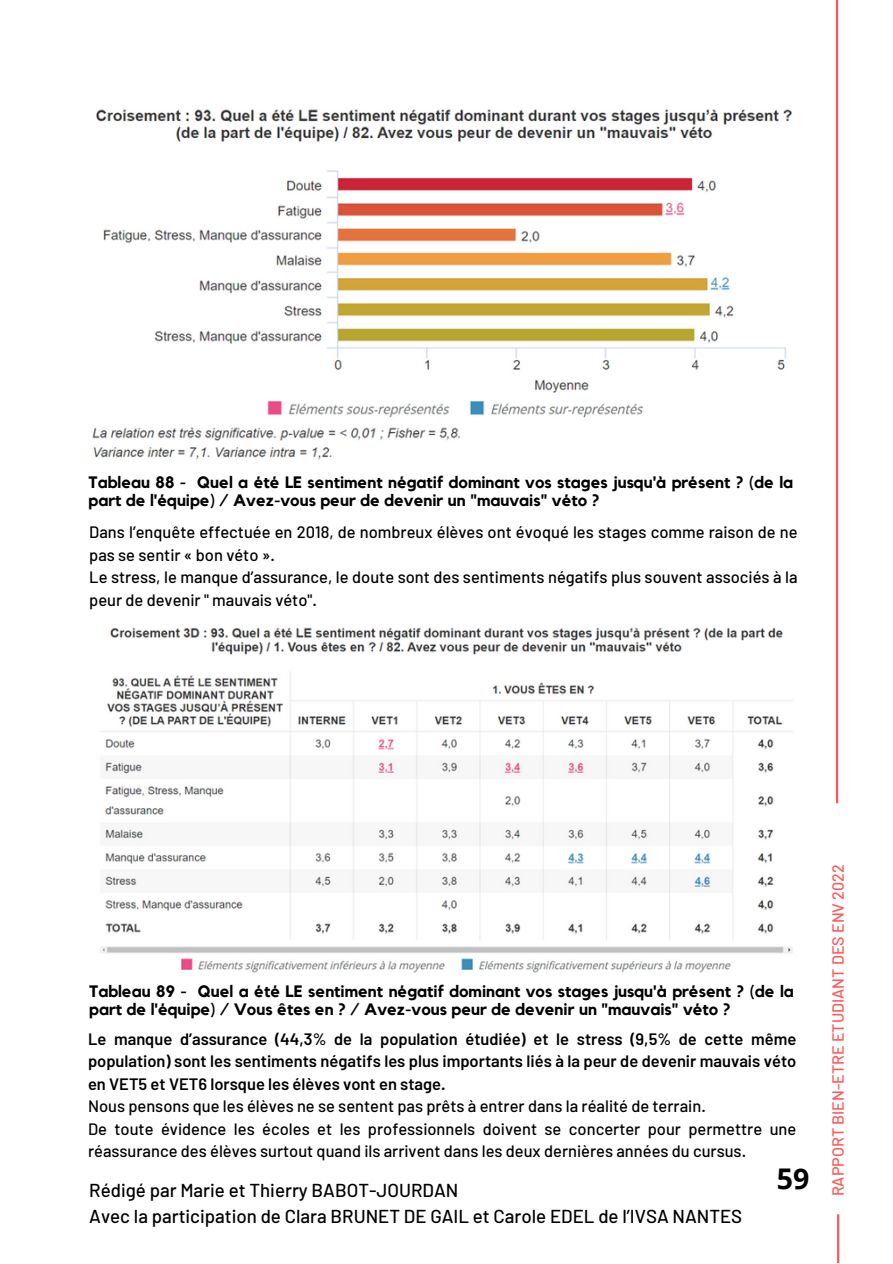
<style>
.page{position:relative;width:893px;height:1264px;background:#fff}
.page>*{position:absolute;margin:0;border:0;box-sizing:border-box;transform-origin:0 0}
.t1{font:700 28.5px "Open Sans";color:#000}
.t2{font:500 18.75px "Barlow";color:#000}
.t3{font:500 16.5px/22.5px "Barlow";color:#000}
.t4{font:700 16.5px/18px "Kollektif";color:#000}
.t5{font:600 16.5px/22.5px "Barlow";color:#000;text-align:justify}
.t6{font:500 16.05px "Barlow";color:#ff5757}
</style>
<div class="page">
<hr style="left:835px;top:0;width:3px;height:803px;background:#ff5757">
<hr style="left:837px;top:1214px;width:2px;height:48px;background:#ff5757">
<img style="left:92px;top:109px;width:700px;height:351px">
<img style="left:100px;top:627px;width:693px;height:346px">
<p class="t4" style="left:89px;top:474px;width:706px">Tableau 88 - Quel a été LE sentiment négatif dominant vos stages jusqu'à présent ? (de la part de l'équipe) / Avez-vous peur de devenir un "mauvais" véto ?</p>
<p class="t3" style="left:89px;top:520px;width:709px">Dans l’enquête effectuée en 2018, de nombreux élèves ont évoqué les stages comme raison de ne pas se sentir « bon véto ».</p>
<p class="t3" style="left:89px;top:565px;width:709px">Le stress, le manque d’assurance, le doute sont des sentiments négatifs plus souvent associés à la peur de devenir " mauvais véto".</p>
<p class="t4" style="left:89px;top:982px;width:706px">Tableau 89 - Quel a été LE sentiment négatif dominant vos stages jusqu'à présent ? (de la part de l'équipe) / Vous êtes en ? / Avez-vous peur de devenir un "mauvais" véto ?</p>
<p class="t5" style="left:88px;top:1026px;width:709px">Le manque d’assurance (44,3% de la population étudiée) et le stress (9,5% de cette même population) sont les sentiments négatifs les plus importants liés à la peur de devenir mauvais véto en VET5 et VET6 lorsque les élèves vont en stage.</p>
<p class="t3" style="left:88px;top:1094px;width:619px">Nous pensons que les élèves ne se sentent pas prêts à entrer dans la réalité de terrain.</p>
<p class="t3" style="left:88px;top:1116px;width:709px">De toute évidence les écoles et les professionnels doivent se concerter pour permettre une réassurance des élèves surtout quand ils arrivent dans les deux dernières années du cursus.</p>
<p class="t2" style="left:89px;top:1178px;width:370px">Rédigé par Marie et Thierry BABOT-JOURDAN</p>
<p class="t2" style="left:89px;top:1203px;width:654px">Avec la participation de Clara BRUNET DE GAIL et Carole EDEL de l’IVSA NANTES</p>
<p class="t1" style="left:776px;top:1158px;width:34px">59</p>
<p class="t6" style="left:827px;top:1196px;width:333px;rotate:-90deg">RAPPORT BIEN-ETRE ETUDIANT DES ENV 2022</p>
</div>
